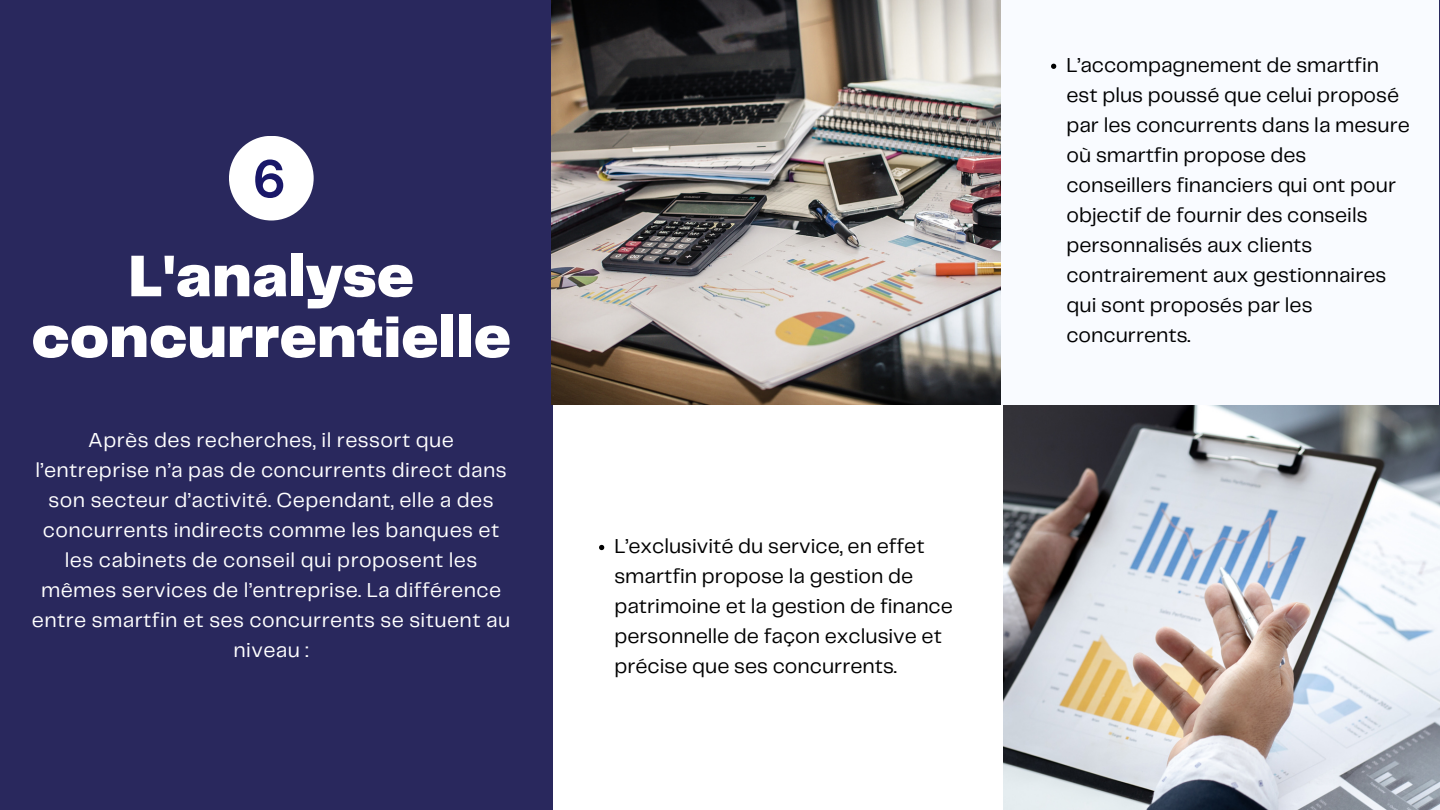
<style>
.page{position:relative;width:1440px;height:810px;background:#29285d}
.page>*{position:absolute;margin:0;border:0;box-sizing:border-box;transform-origin:0 0}
.t1{font:900 61px/60.8px "Telegraf";color:#fff;text-align:center}
.t2{font:700 53.2px "DM Sans";color:#191769}
.t3{font:21px/30px "Telegraf";color:#000}
.t4{font:21px/30px "Telegraf";letter-spacing:.02em;color:#fff;text-align:center}
</style>
<div class="page">
<div style="left:999px;top:0;width:440px;height:405px;background:#f9fbff"></div>
<img style="left:1003px;top:405px;width:437px;height:405px">
<div style="left:554px;top:405px;width:449px;height:405px;background:#fff"></div>
<img style="left:551px;top:0;width:450px;height:405px">
<svg style="left:1051px;top:64px;width:5px;height:5px"></svg>
<svg style="left:599px;top:545px;width:5px;height:5px"></svg>
<div style="left:229px;top:136px;width:85px;height:85px;background:#fff;border-radius:50%"></div>
<h2 class="t2" style="left:253px;top:145px;width:35px">6</h2>
<h1 class="t1" style="left:31px;top:249px;width:481px">L'analyse concurrentielle</h1>
<p class="t4" style="left:32px;top:426px;width:480px">Après des recherches, il ressort que l’entreprise n’a pas de concurrents direct dans son secteur d’activité. Cependant, elle a des concurrents indirects comme les banques et les cabinets de conseil qui proposent les mêmes services de l’entreprise. La différence entre smartfin et ses concurrents se situent au niveau :</p>
<p class="t3" style="left:614px;top:532px;width:340px">L’exclusivité du service, en effet smartfin propose la gestion de patrimoine et la gestion de finance personnelle de façon exclusive et précise que ses concurrents.</p>
<p class="t3" style="left:1066px;top:51px;width:345px">L’accompagnement de smartfin est plus poussé que celui proposé par les concurrents dans la mesure où smartfin propose des conseillers financiers qui ont pour objectif de fournir des conseils personnalisés aux clients contrairement aux gestionnaires qui sont proposés par les concurrents.</p>
</div>
